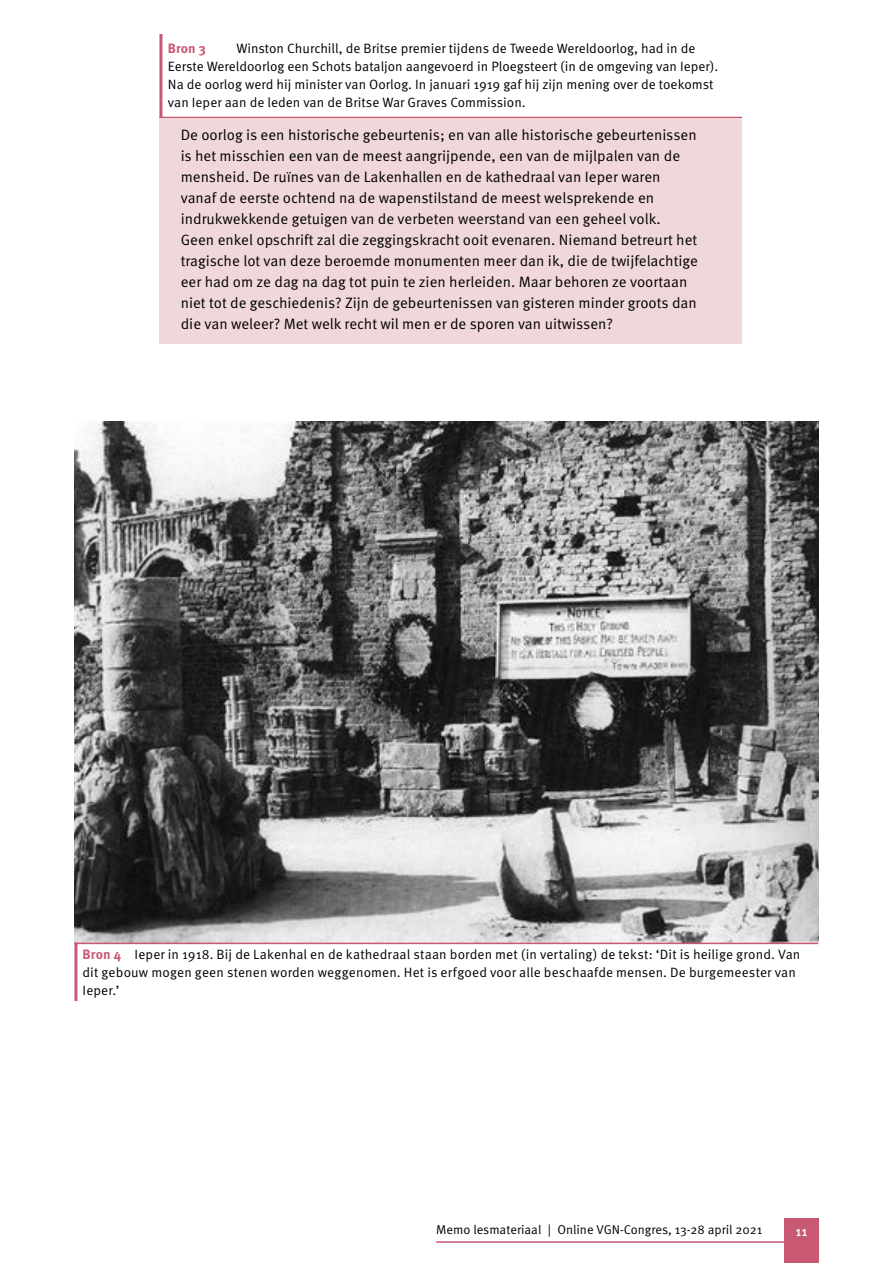
<style>
.page{position:relative;width:893px;height:1263px;background:#fff}
.page>*{position:absolute;margin:0;border:0;box-sizing:border-box;transform-origin:0 0}
.t1{font:15px/21px "Meta OT";color:#000}
.t2{font:13.5px/18px "Meta OT";color:#000}
.t3{font:700 13.5px "Meta OT";color:#c95873}
.t4{font:500 13.5px "Meta OT";color:#fff}
.t5{font:12.75px "Meta OT";color:#000}
.s1{font-weight:700;color:#c95873}
</style>
<div class="page">
<hr style="left:436px;top:1241px;width:352px;height:2px;background:#c95873">
<div style="left:784px;top:1219px;width:35px;height:44px;background:#c95873"></div>
<hr style="left:159px;top:34px;width:3px;height:84px;background:#c95873">
<hr style="left:159px;top:117px;width:583px;height:1px;background:#c95873">
<div style="left:159px;top:119px;width:583px;height:225px;background:#f0d7d9"></div>
<img style="left:74px;top:422px;width:745px;height:521px">
<hr style="left:74px;top:943px;width:3px;height:58px;background:#c95873">
<hr style="left:74px;top:943px;width:744px;height:1px;background:#c95873">
<p class="t2" style="left:168px;top:39px;width:552px;text-indent:68px">Winston Churchill, de Britse premier tijdens de Tweede Wereldoorlog, had in de Eerste Wereldoorlog een Schots bataljon aangevoerd in Ploegsteert (in de omgeving van Ieper).<br>Na de oorlog werd hij minister van Oorlog. In januari 1919 gaf hij zijn mening over de toekomst van Ieper aan de leden van de Britse War Graves Commission.</p>
<p class="t1" style="left:181px;top:125px;width:519px">De oorlog is een historische gebeurtenis; en van alle historische gebeurtenissen is het misschien een van de meest aangrijpende, een van de mijlpalen van de mensheid. De ruïnes van de Lakenhallen en de kathedraal van Ieper waren vanaf de eerste ochtend na de wapenstilstand de meest welsprekende en indrukwekkende getuigen van de verbeten weerstand van een geheel volk.<br>Geen enkel opschrift zal die zeggingskracht ooit evenaren. Niemand betreurt het tragische lot van deze beroemde monumenten meer dan ik, die de twijfelachtige eer had om ze dag na dag tot puin te zien herleiden. Maar behoren ze voortaan niet tot de geschiedenis? Zijn de gebeurtenissen van gisteren minder groots dan die van weleer? Met welk recht wil men er de sporen van uitwissen?</p>
<p class="t3" style="left:168px;top:39px;width:40px">Bron 3</p>
<p class="t2" style="left:83px;top:945px;width:719px"><span class="s1">Bron 4</span> Ieper in 1918. Bij de Lakenhal en de kathedraal staan borden met (in vertaling) de tekst: ‘Dit is heilige grond. Van dit gebouw mogen geen stenen worden weggenomen. Het is erfgoed voor alle beschaafde mensen. De burgemeester van<br>Ieper.’</p>
<p class="t5" style="left:436px;top:1222px;width:328px">Memo lesmateriaal | Online VGN-Congres, 13-28 april 2021</p>
<p class="t4" style="left:796px;top:1223px;width:13px">11</p>
</div>
